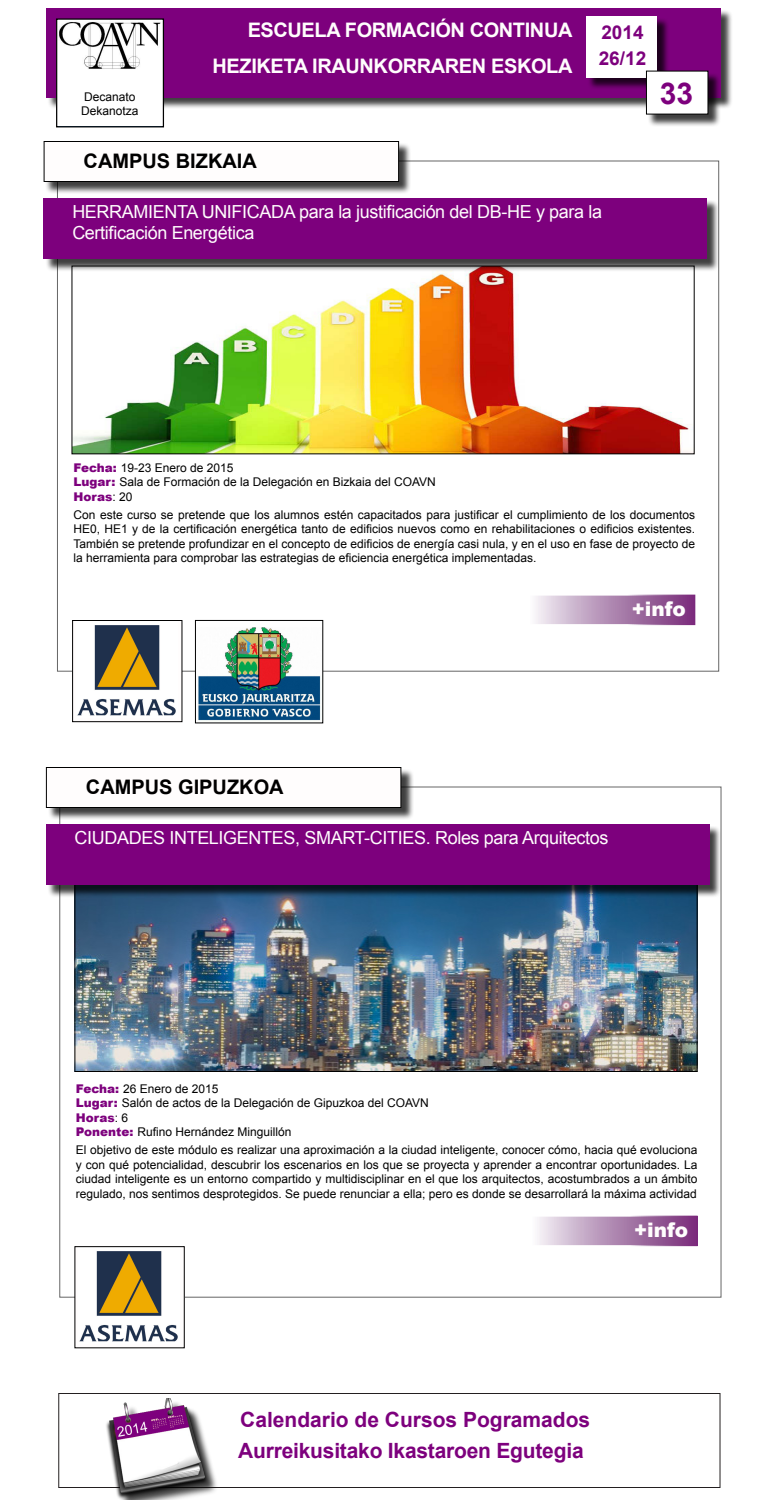
<style>
.page{position:relative;width:770px;height:1500px;background:#fff}
.page>*{position:absolute;margin:0;border:0;box-sizing:border-box;transform-origin:0 0}
.t1{font:700 30px "Arial";color:#7d007d}
.t2{font:700 21px "Arial";letter-spacing:-.01em;color:#7d007d}
.t3{font:700 20px "Arial";letter-spacing:-.02em;color:#fffdfd}
.t4{font:700 20px "Arial";color:#000}
.t5{font:900 20px "Arial";color:#fffdfd}
.t6{font:700 19px "Arial";color:#7d007d}
.t7{font:18px/21.6px "Arial";letter-spacing:-.02em;color:#fffdfd}
.t8{font:12px/14.4px "Arial";color:#000;text-align:justify}
.t9{font:900 12px "Arial";color:#7d007d}
.s1{font-weight:900;color:#7d007d}
.s2{font-weight:400;color:#000}
</style>
<div class="page">
<div style="left:47px;top:10px;width:686px;height:100px;background:#000;opacity:.75"></div>
<div style="left:46px;top:8px;width:674px;height:89px;background:#7d007d"></div>
<div style="left:588px;top:17px;width:82px;height:73px;background:#000;opacity:.75"></div>
<div style="left:586px;top:16px;width:71px;height:61px;background:#fff"></div>
<div style="left:647px;top:72px;width:74px;height:55px;background:#000;opacity:.75"></div>
<div style="left:646px;top:71px;width:62px;height:43px;background:#fff"></div>
<div style="left:646px;top:71px;width:62px;height:44px;border:1px solid #000"></div>
<img style="left:58px;top:20px;width:104px;height:90px">
<div style="left:56px;top:18px;width:108px;height:109px;border:1px solid #000"></div>
<div style="left:45px;top:143px;width:367px;height:51px;background:#000;opacity:.75"></div>
<div style="left:44px;top:142px;width:355px;height:40px;background:#fffdfd"></div>
<div style="left:44px;top:141px;width:355px;height:41px;border:1px solid #000"></div>
<img style="left:73px;top:272px;width:616px;height:180px">
<div style="left:45px;top:200px;width:674px;height:72px;background:#000;opacity:.75"></div>
<div style="left:44px;top:198px;width:663px;height:61px;background:#7d007d"></div>
<div style="left:58px;top:1393px;width:663px;height:95px;background:#fff;border:1px solid #231f20"></div>
<div style="left:108px;top:1401px;width:111px;height:99px;background:#000;opacity:.75"></div>
<img style="left:105px;top:1399px;width:103px;height:100px">
<div style="left:529px;top:595px;width:166px;height:30px;background:linear-gradient(to right,#f2f2f5,#742875)"></div>
<div style="left:529px;top:595px;width:166px;height:30px;border:1px solid #fff"></div>
<img style="left:77px;top:625px;width:99px;height:91px">
<div style="left:72px;top:620px;width:110px;height:102px;border:1px solid #000"></div>
<img style="left:198px;top:627px;width:123px;height:94px">
<div style="left:195px;top:620px;width:128px;height:103px;border:1px solid #000"></div>
<div style="left:47px;top:769px;width:367px;height:51px;background:#000;opacity:.75"></div>
<div style="left:46px;top:768px;width:355px;height:40px;background:#fffdfd"></div>
<div style="left:46px;top:767px;width:355px;height:41px;border:1px solid #000"></div>
<img style="left:76px;top:898px;width:620px;height:172px">
<div style="left:47px;top:826px;width:675px;height:72px;background:#000;opacity:.75"></div>
<div style="left:46px;top:824px;width:663px;height:61px;background:#7d007d"></div>
<div style="left:531px;top:1216px;width:166px;height:30px;background:linear-gradient(to right,#f3f2f5,#752876)"></div>
<div style="left:531px;top:1216px;width:167px;height:30px;border:1px solid #fff"></div>
<img style="left:79px;top:1251px;width:99px;height:91px">
<div style="left:74px;top:1246px;width:111px;height:102px;border:1px solid #000"></div>
<p class="t3" style="left:248px;top:16px;width:326px">ESCUELA FORMACIÓN CONTINUA</p>
<p class="t3" style="left:213px;top:52px;width:361px">HEZIKETA IRAUNKORRAREN ESKOLA</p>
<p class="t6" style="left:601px;top:20px;width:44px">2014</p>
<p class="t6" style="left:599px;top:46px;width:49px">26/12</p>
<p class="t8" style="left:84px;top:90px;width:53px">Decanato</p>
<p class="t1" style="left:660px;top:73px;width:35px">33</p>
<p class="t8" style="left:81px;top:104px;width:59px">Dekanotza</p>
<p class="t4" style="left:84px;top:147px;width:175px">CAMPUS BIZKAIA</p>
<p class="t7" style="left:72px;top:201px;width:531px">HERRAMIENTA UNIFICADA para la justificación del DB-HE y para la<br>Certificación Energética</p>
<p class="t8" style="left:74px;top:460px;width:162px"><span class="s1">Fecha:</span> 19-23 Enero de 2015</p>
<p class="t8" style="left:74px;top:475px;width:364px"><span class="s1">Lugar:</span> Sala de Formación de la Delegación en Bizkaia del COAVN</p>
<p class="t9" style="left:74px;top:488px;width:60px">Horas<span class="s2">: 20</span></p>
<p class="t8" style="left:74px;top:508px;width:623px">Con este curso se pretende que los alumnos estén capacitados para justificar el cumplimiento de los documentos HE0, HE1 y de la certificación energética tanto de edificios nuevos como en rehabilitaciones o edificios existentes.<br>También se pretende profundizar en el concepto de edificios de energía casi nula, y en el uso en fase de proyecto de la herramienta para comprobar las estrategias de eficiencia energética implementadas.</p>
<p class="t5" style="left:632px;top:594px;width:55px">+info</p>
<p class="t4" style="left:86px;top:773px;width:199px">CAMPUS GIPUZKOA</p>
<p class="t7" style="left:75px;top:827px;width:535px">CIUDADES INTELIGENTES, SMART-CITIES. Roles para Arquitectos</p>
<p class="t8" style="left:76px;top:1081px;width:144px"><span class="s1">Fecha:</span> 26 Enero de 2015</p>
<p class="t8" style="left:76px;top:1096px;width:355px"><span class="s1">Lugar:</span> Salón de actos de la Delegación de Gipuzkoa del COAVN</p>
<p class="t9" style="left:76px;top:1109px;width:54px">Horas<span class="s2">: 6</span></p>
<p class="t8" style="left:76px;top:1125px;width:217px"><span class="s1">Ponente:</span> Rufino Hernández Minguillón</p>
<p class="t8" style="left:76px;top:1143px;width:623px">El objetivo de este módulo es realizar una aproximación a la ciudad inteligente, conocer cómo, hacia qué evoluciona y con qué potencialidad, descubrir los escenarios en los que se proyecta y aprender a encontrar oportunidades. La ciudad inteligente es un entorno compartido y multidisciplinar en el que los arquitectos, acostumbrados a un ámbito regulado, nos sentimos desprotegidos. Se puede renunciar a ella; pero es donde se desarrollará la máxima actividad</p>
<p class="t5" style="left:634px;top:1215px;width:55px">+info</p>
<p class="t2" style="left:240px;top:1406px;width:352px">Calendario de Cursos Pogramados</p>
<p class="t2" style="left:238px;top:1437px;width:347px">Aurreikusitako Ikastaroen Egutegia</p>
</div>
